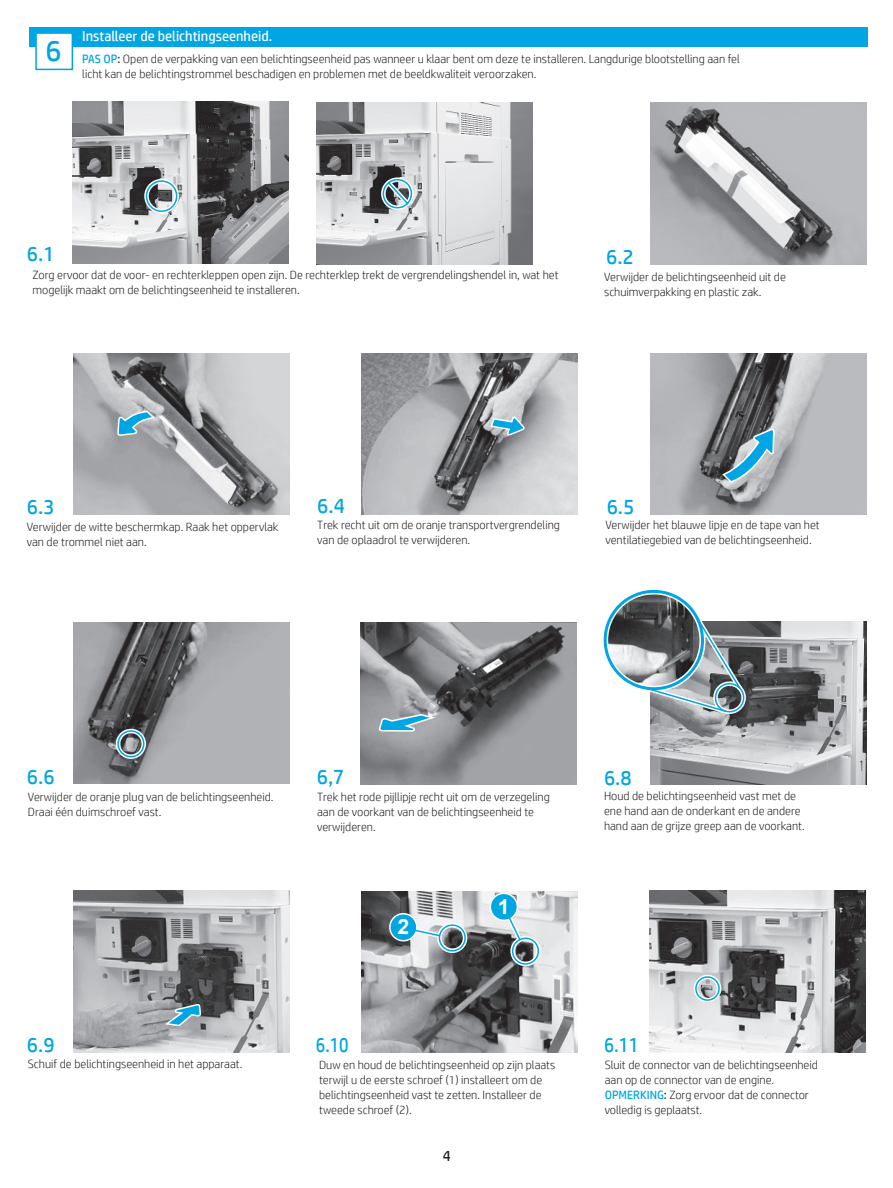
<style>
.page{position:relative;width:893px;height:1188px;background:#fff}
.page>*{position:absolute;margin:0;border:0;box-sizing:border-box;transform-origin:0 0}
.Language_10{font:30px "HP Simplified";color:#00a5e3}
.Language_10-2{font:21px "HP Simplified";color:#00a5e3}
.Language_10-3{font:21px "HP Simplified";color:#00a5e3;scale:.84 1}
.Language_10-4{font:21px "HP Simplified";color:#00a5e3;scale:.89 1}
.t1{font:15px "HP Simplified";color:#231f20}
.Language_10-5{font:14.25px "HP Simplified";color:#fff}
.Language_10-6{font:300 12px/15px "HP Simplified";color:#231f20}
.s1{font-weight:400;color:#00a5e3}
.s2{font-weight:400}
</style>
<div class="page">
<img style="left:650px;top:103px;width:216px;height:161px">
<img style="left:72px;top:102px;width:216px;height:162px">
<div style="left:144px;top:179px;width:35px;height:35px;border:4px solid #fff;border-radius:50%"></div>
<div style="left:146px;top:180px;width:31px;height:32px;border:2px solid #00a5e3;border-radius:50%"></div>
<img style="left:316px;top:102px;width:216px;height:162px">
<svg style="left:379px;top:175px;width:37px;height:37px"></svg>
<img style="left:73px;top:353px;width:217px;height:162px">
<svg style="left:117px;top:410px;width:39px;height:27px"></svg>
<img style="left:362px;top:353px;width:216px;height:162px">
<svg style="left:489px;top:415px;width:35px;height:23px"></svg>
<img style="left:650px;top:353px;width:216px;height:162px">
<svg style="left:722px;top:428px;width:53px;height:57px;background:#759baa"></svg>
<img style="left:73px;top:623px;width:217px;height:161px">
<div style="left:116px;top:729px;width:30px;height:30px;border:4px solid #fff;border-radius:50%"></div>
<div style="left:117px;top:730px;width:28px;height:28px;border:2px solid #00a5e3;border-radius:50%"></div>
<img style="left:360px;top:623px;width:217px;height:161px">
<svg style="left:378px;top:713px;width:60px;height:19px"></svg>
<img style="left:650px;top:622px;width:216px;height:162px">
<img style="left:609px;top:595px;width:87px;height:90px">
<div style="left:602px;top:588px;width:104px;height:104px;border:6px solid #fff;border-radius:50%"></div>
<div style="left:603px;top:590px;width:101px;height:100px;border:3px solid #00a5e3;border-radius:50%"></div>
<svg style="left:641px;top:613px;width:111px;height:104px;background:#818c91"></svg>
<img style="left:73px;top:891px;width:217px;height:162px">
<svg style="left:163px;top:1004px;width:39px;height:23px"></svg>
<img style="left:650px;top:891px;width:216px;height:162px">
<div style="left:694px;top:975px;width:27px;height:27px;border:4px solid #fff;border-radius:50%"></div>
<div style="left:695px;top:976px;width:25px;height:25px;border:2px solid #00a5e3;border-radius:50%"></div>
<img style="left:361px;top:891px;width:216px;height:162px">
<svg style="left:490px;top:893px;width:27px;height:27px"></svg>
<div style="left:489px;top:893px;width:29px;height:28px;border:2px solid #fff;border-radius:50%"></div>
<div style="left:390px;top:914px;width:27px;height:27px;background:#00a5e3;border-radius:50%"></div>
<div style="left:389px;top:913px;width:29px;height:29px;border:2px solid #fff;border-radius:50%"></div>
<div style="left:29px;top:27px;width:838px;height:19px;background:#00a5e3"></div>
<div style="left:35px;top:32px;width:38px;height:38px;background:#fff;border:2px solid #00a5e3"></div>
<svg style="left:398px;top:899px;width:145px;height:69px"></svg>
<p class="Language_10" style="left:45px;top:31px;width:18px">6</p>
<p class="Language_10-5" style="left:82px;top:27px;width:192px">Installeer de belichtingseenheid.</p>
<p class="Language_10-6" style="left:82px;top:51px;width:659px"><span class="s1">PAS OP</span><span class="s2">:</span> Open de verpakking van een belichtingseenheid pas wanneer u klaar bent om deze te installeren. Langdurige blootstelling aan fel licht kan de belichtingstrommel beschadigen en problemen met de beeldkwaliteit veroorzaken.</p>
<p class="Language_10-2" style="left:27px;top:240px;width:29px">6.1</p>
<p class="Language_10-2" style="left:606px;top:243px;width:29px">6.2</p>
<p class="Language_10-6" style="left:33px;top:267px;width:528px">Zorg ervoor dat de voor- en rechterkleppen open zijn. De rechterklep trekt de vergrendelingshendel in, wat het mogelijk maakt om de belichtingseenheid te installeren.</p>
<p class="Language_10-6" style="left:604px;top:269px;width:183px">Verwijder de belichtingseenheid uit de schuimverpakking en plastic zak.</p>
<p class="Language_10-2" style="left:27px;top:493px;width:29px">6.3</p>
<p class="Language_10-2" style="left:317px;top:492px;width:29px">6.4</p>
<p class="Language_10-2" style="left:607px;top:493px;width:29px">6.5</p>
<p class="Language_10-6" style="left:27px;top:519px;width:253px">Verwijder de witte beschermkap. Raak het oppervlak van de trommel niet aan.</p>
<p class="Language_10-6" style="left:317px;top:517px;width:244px">Trek recht uit om de oranje transportvergrendeling van de oplaadrol te verwijderen.</p>
<p class="Language_10-6" style="left:605px;top:517px;width:216px">Verwijder het blauwe lipje en de tape van het ventilatiegebied van de belichtingseenheid.</p>
<p class="Language_10-2" style="left:27px;top:763px;width:29px">6.6</p>
<p class="Language_10-2" style="left:317px;top:763px;width:29px">6,7</p>
<p class="Language_10-2" style="left:604px;top:764px;width:29px">6.8</p>
<p class="Language_10-6" style="left:28px;top:789px;width:247px">Verwijder de oranje plug van de belichtingseenheid.<br>Draai één duimschroef vast.</p>
<p class="Language_10-6" style="left:317px;top:789px;width:234px">Trek het rode pijllipje recht uit om de verzegeling aan de voorkant van de belichtingseenheid te verwijderen.</p>
<p class="Language_10-6" style="left:604px;top:788px;width:202px">Houd de belichtingseenheid vast met de ene hand aan de onderkant en de andere hand aan de grijze greep aan de voorkant.</p>
<p class="Language_10-2" style="left:27px;top:1031px;width:29px">6.9</p>
<p class="Language_10-3" style="left:316px;top:1031px;width:41px">6.10</p>
<p class="Language_10-4" style="left:604px;top:1031px;width:41px">6.11</p>
<p class="Language_10-6" style="left:28px;top:1056px;width:216px">Schuif de belichtingseenheid in het apparaat.</p>
<p class="Language_10-6" style="left:319px;top:1057px;width:238px">Duw en houd de belichtingseenheid op zijn plaats terwijl u de eerste schroef (1) installeert om de belichtingseenheid vast te zetten. Installeer de tweede schroef (2).</p>
<p class="t1" style="left:443px;top:1146px;width:10px">4</p>
<p class="Language_10-6" style="left:605px;top:1057px;width:215px">Sluit de connector van de belichtingseenheid aan op de connector van de engine.</p>
<p class="Language_10-6" style="left:605px;top:1087px;width:206px"><span class="s1">OPMERKING</span><span class="s2">:</span> Zorg ervoor dat de connector volledig is geplaatst.</p>
</div>
